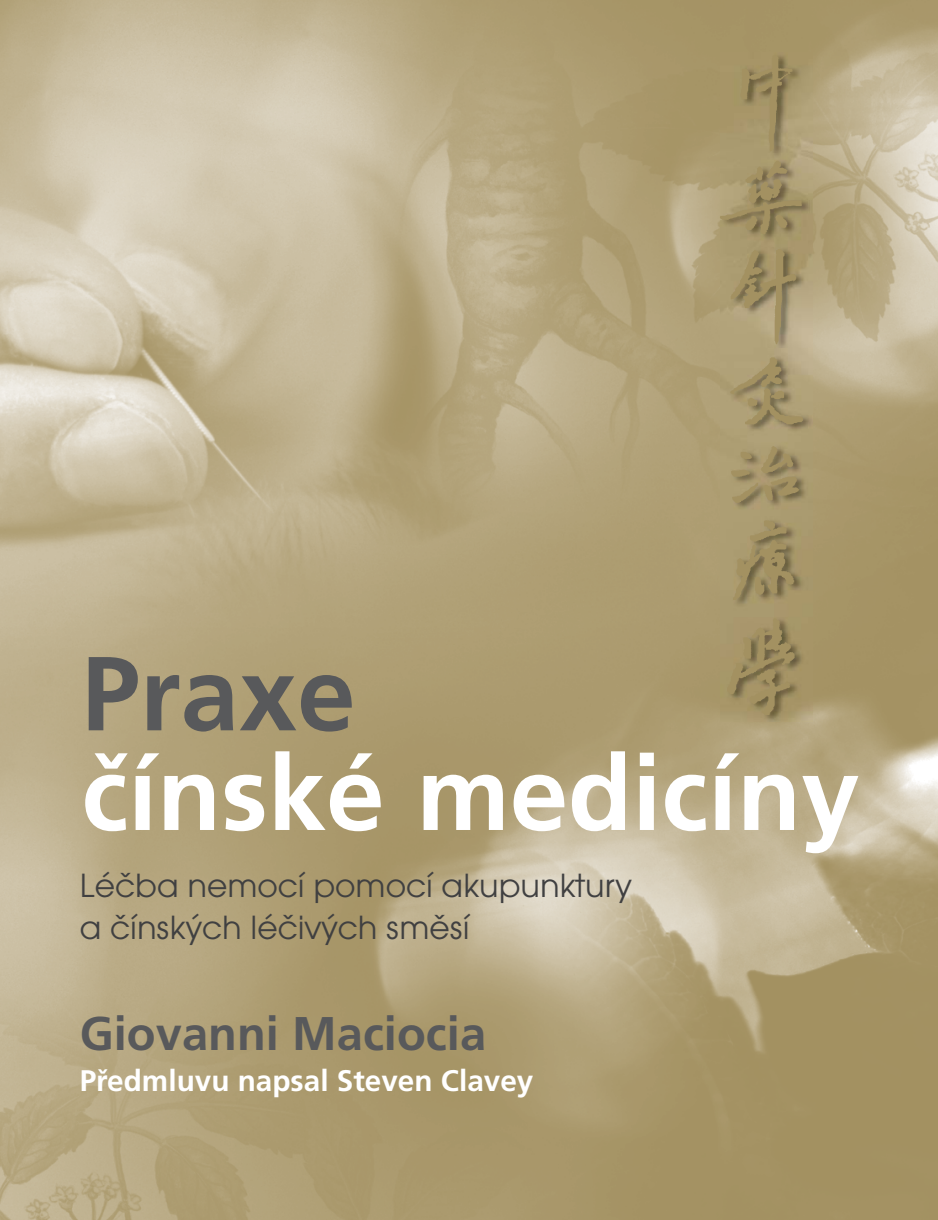
<style>
.page{position:relative;width:938px;height:1220px;background:#fff}
.page>*{position:absolute;margin:0;border:0;box-sizing:border-box;transform-origin:0 0}
.t1{font:700 104.83px "Frutiger CE";color:#fff}
.t2{font:700 104.83px "Frutiger CE";color:#58595b}
.t3{font:700 47.25px "Frutiger CE";color:#58595b}
.t4{font:34.82px/41.8px "Avant Gar Got Itc TOT Boo";color:#404041}
.t5{font:700 29.75px "Frutiger CE";color:#fff}
</style>
<div class="page">
<img style="left:0;top:0;width:938px;height:1220px">
<img style="left:720px;top:53px;width:92px;height:668px">
<img style="left:715px;top:50px;width:95px;height:666px">
<h1 class="t2" style="left:81px;top:649px;width:276px">Praxe</h1>
<h1 class="t1" style="left:81px;top:748px;width:780px">čínské medicíny</h1>
<p class="t4" style="left:80px;top:867px;width:554px">Léčba nemocí pomocí akupunktury a čínských léčivých směsí</p>
<h2 class="t3" style="left:80px;top:1013px;width:408px">Giovanni Maciocia</h2>
<p class="t5" style="left:80px;top:1067px;width:455px">Předmluvu napsal Steven Clavey</p>
</div>
